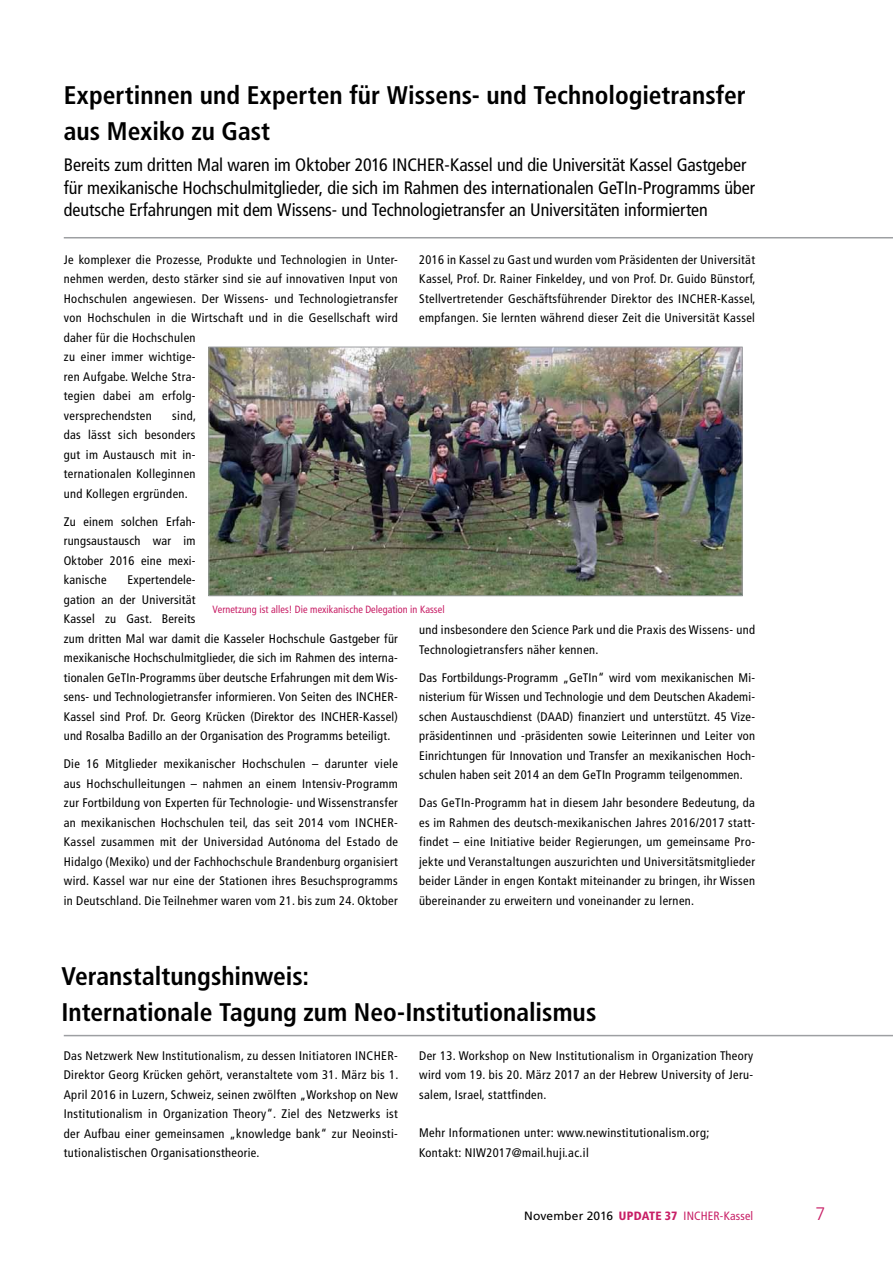
<style>
.page{position:relative;width:893px;height:1263px;background:#fff}
.page>*{position:absolute;margin:0;border:0;box-sizing:border-box;transform-origin:0 0}
.t1{font:700 condensed 25.5px/36px "Frutiger LT Com";color:#000}
.t2{font:condensed 18px/22.5px "Frutiger LT Com";letter-spacing:-.005em;color:#000}
.t3{font:300 18px "Frutiger LT Com";color:#c81f66}
.t4{font:condensed 12.45px/19.5px "Frutiger LT Com";letter-spacing:.03em;color:#000;text-align:justify}
.t5{font:condensed 12px "Frutiger LT Com";letter-spacing:.015em;color:#c81f66}
.t6{font:condensed 10.5px "Frutiger LT Com";letter-spacing:.005em;color:#c81f66}
.s1{font-stretch:normal;color:#000}
.s2{font-weight:900}
</style>
<div class="page">
<img style="left:210px;top:349px;width:531px;height:245px">
<div style="left:208px;top:347px;width:535px;height:249px;border:1px solid #9d9fa2"></div>
<hr style="left:64px;top:237px;width:829px;height:1px;background:#9d9fa2">
<hr style="left:64px;top:1035px;width:829px;height:1px;background:#9d9fa2">
<h1 class="t1" style="left:64px;top:77px;width:684px">Expertinnen und Experten für Wissens- und Technologietransfer aus Mexiko zu Gast</h1>
<p class="t2" style="left:64px;top:154px;width:693px">Bereits zum dritten Mal waren im Oktober 2016 INCHER-Kassel und die Universität Kassel Gastgeber für mexikanische Hochschulmitglieder, die sich im Rahmen des internationalen GeTIn-Programms über deutsche Erfahrungen mit dem Wissens- und Technologietransfer an Universitäten informierten</p>
<p class="t4" style="left:419px;top:249px;width:338px">2016 in Kassel zu Gast und wurden vom Präsidenten der Universität Kassel, Prof. Dr. Rainer Finkeldey, und von Prof. Dr. Guido Bünstorf, Stellvertretender Geschäftsführender Direktor des INCHER-Kassel, empfangen. Sie lernten während dieser Zeit die Universität Kassel</p>
<p class="t4" style="left:64px;top:249px;width:336px;text-align:left">Je komplexer die Prozesse, Produkte und Technologien in Unter&shy;nehmen werden, desto stärker sind sie auf innovativen Input von Hochschulen angewiesen. Der Wissens- und Technologietransfer von Hochschulen in die Wirtschaft und in die Gesellschaft wird daher für die Hochschulen<br>zu einer immer wichtige-<br>ren Aufgabe. Welche Stra-<br>tegien dabei am erfolg-<br>versprechendsten</p>
<p class="t4" style="left:64px;top:405px;width:134px;text-indent:108px">sind, das lässt sich besonders gut im Austausch mit in&shy;ternationalen Kolleginnen und Kollegen ergründen.</p>
<p class="t4" style="left:64px;top:511px;width:133px">Zu einem solchen Erfah&shy;rungsaustausch war im Oktober 2016 eine mexi&shy;kanische</p>
<p class="t4" style="left:64px;top:570px;width:336px;text-align:left;text-indent:64px">Expertendele-<br>gation an der Universität<br>Kassel zu Gast. Bereits<br>zum dritten Mal war damit die Kasseler Hochschule Gastgeber für mexikanische Hochschulmitglieder, die sich im Rahmen des interna&shy;tionalen GeTIn-Programms über deutsche Erfahrungen mit dem Wis&shy;sens- und Technologietransfer informieren. Von Seiten des INCHER-Kassel sind Prof. Dr. Georg Krücken (Direktor des INCHER-Kassel) und Rosalba Badillo an der Organisation des Programms beteiligt.</p>
<p class="t4" style="left:64px;top:754px;width:336px">Die 16 Mitglieder mexikanischer Hochschulen – darunter viele aus Hochschulleitungen – nahmen an einem Intensiv-Programm zur Fortbildung von Experten für Technologie- und Wissenstransfer an mexikanischen Hochschulen teil, das seit 2014 vom INCHER-Kassel zusammen mit der Universidad Autónoma del Estado de Hidalgo (Mexiko) und der Fachhochschule Brandenburg organisiert wird. Kassel war nur eine der Stationen ihres Besuchsprogramms in Deutschland. Die Teilnehmer waren vom 21. bis zum 24. Oktober</p>
<p class="t6" style="left:213px;top:602px;width:234px">Vernetzung ist alles! Die mexikanische Delegation in Kassel</p>
<p class="t4" style="left:419px;top:620px;width:337px">und insbesondere den Science Park und die Praxis des Wissens- und<br>Technologietransfers näher kennen.</p>
<p class="t4" style="left:419px;top:667px;width:337px">Das Fortbildungs-Programm „GeTIn“ wird vom mexikanischen Mi&shy;nisterium für Wissen und Technologie und dem Deutschen Akademi&shy;schen Austauschdienst (DAAD) finanziert und unterstützt. 45 Vize&shy;präsidentinnen und -präsidenten sowie Leiterinnen und Leiter von Einrichtungen für Innovation und Transfer an mexikanischen Hoch&shy;schulen haben seit 2014 an dem GeTIn Programm teilgenommen.</p>
<p class="t4" style="left:419px;top:793px;width:337px">Das GeTIn-Programm hat in diesem Jahr besondere Bedeutung, da es im Rahmen des deutsch-mexikanischen Jahres 2016/2017 statt&shy;findet – eine Initiative beider Regierungen, um gemeinsame Pro&shy;jekte und Veranstaltungen auszurichten und Universitätsmitglieder beider Länder in engen Kontakt miteinander zu bringen, ihr Wissen übereinander zu erweitern und voneinander zu lernen.</p>
<h1 class="t1" style="left:61px;top:958px;width:537px">Veranstaltungshinweis:<br>Internationale Tagung zum Neo-Institutionalismus</h1>
<p class="t4" style="left:419px;top:1045px;width:336px">Der 13. Workshop on New Institutionalism in Organization Theory wird vom 19. bis 20. März 2017 an der Hebrew University of Jeru&shy;salem, Israel, stattfinden.</p>
<p class="t4" style="left:419px;top:1123px;width:292px">Mehr Informationen unter: www.newinstitutionalism.org;<br>Kontakt: NIW2017@mail.huji.ac.il</p>
<p class="t4" style="left:64px;top:1045px;width:336px">Das Netzwerk New Institutionalism, zu dessen Initiatoren INCHER-Direktor Georg Krücken gehört, veranstaltete vom 31. März bis 1.<br>April 2016 in Luzern, Schweiz, seinen zwölften „Workshop on New Institutionalism in Organization Theory“. Ziel des Netzwerks ist der Aufbau einer gemeinsamen „knowledge bank“ zur Neoinsti&shy;tutionalistischen Organisationstheorie.</p>
<p class="t5" style="left:524px;top:1208px;width:230px"><span class="s1">November 2016</span> <span class="s2">UPDATE 37</span> INCHER-Kassel</p>
<h2 class="t3" style="left:815px;top:1203px;width:12px">7</h2>
</div>
